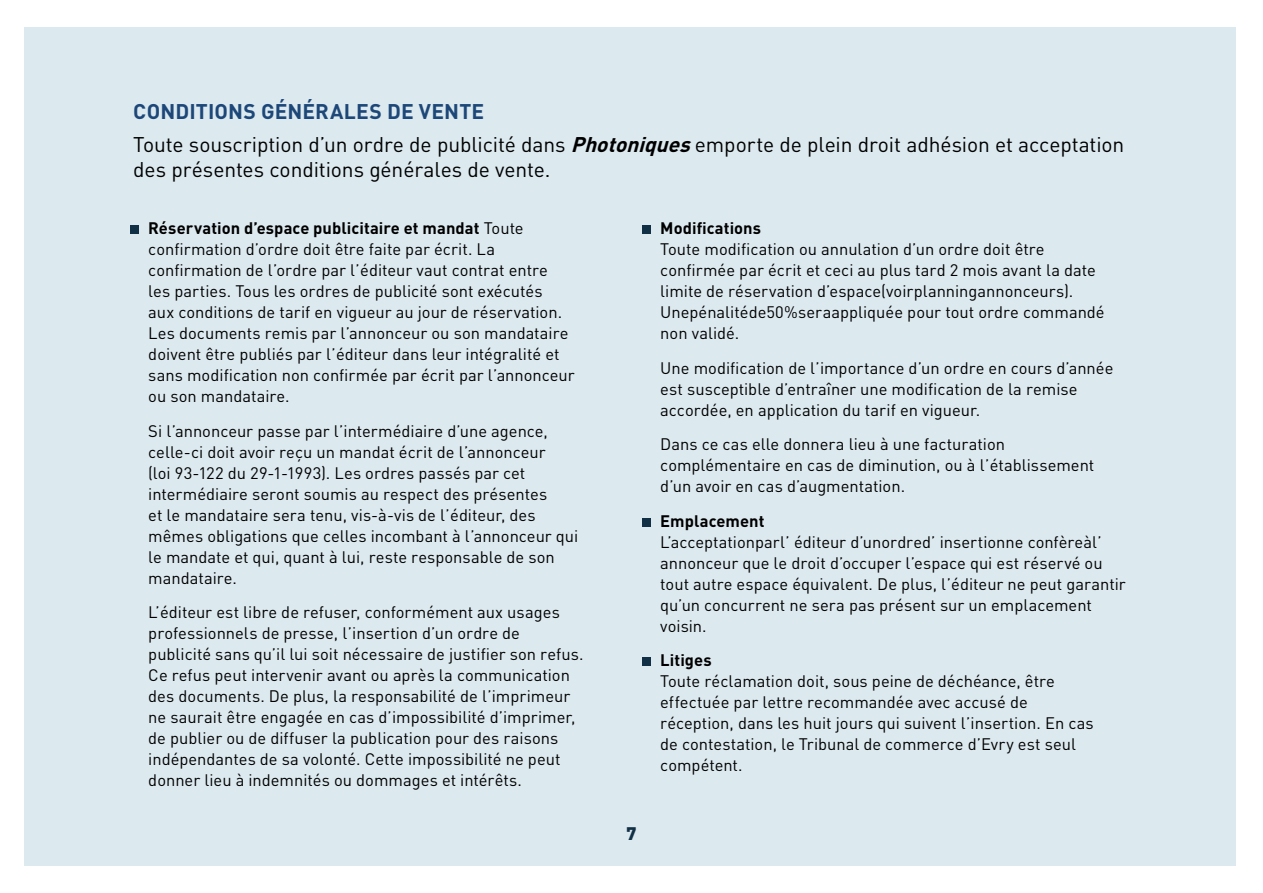
<style>
.page{position:relative;width:1263px;height:893px;background:#fff}
.page>*{position:absolute;margin:0;border:0;box-sizing:border-box;transform-origin:0 0}
.t1{font:21px/25.2px "DIN Pro";letter-spacing:-.005em;color:#000}
.t2{font:700 21px "DIN Pro";letter-spacing:.01em;color:#1c4778}
.t3{font:900 18px "DIN Pro";color:#113045}
.t4{font:16.5px/21px "DIN Pro";color:#000}
.t5{font:700 16.5px "DIN Pro";letter-spacing:.005em;color:#000}
.s1{font-weight:700;font-style:italic}
.s2{font-weight:700}
</style>
<div class="page">
<div style="left:24px;top:27px;width:1212px;height:838px;background:#dce9ef"></div>
<div style="left:130px;top:226px;width:9px;height:8px;background:#113045"></div>
<div style="left:642px;top:226px;width:8px;height:8px;background:#113045"></div>
<div style="left:642px;top:518px;width:8px;height:8px;background:#113045"></div>
<div style="left:642px;top:658px;width:8px;height:8px;background:#113045"></div>
<p class="t2" style="left:133px;top:97px;width:352px">CONDITIONS GÉNÉRALES DE VENTE</p>
<p class="t1" style="left:133px;top:131px;width:993px">Toute souscription d’un ordre de publicité dans <span class="s1">Photoniques</span>emporte de plein droit adhésion et acceptation des présentes conditions générales de vente.</p>
<p class="t4" style="left:148px;top:217px;width:428px"><span class="s2">Réservation d’espace publicitaire et mandat</span> Toute confirmation d’ordre doit être faite par écrit. La confirmation de l’ordre par l’éditeur vaut contrat entre<br>les parties. Tous les ordres de publicité sont exécutés<br>aux conditions de tarif en vigueur au jour de réservation.<br>Les documents remis par l’annonceur ou son mandataire doivent être publiés par l’éditeur dans leur intégralité et sans modification non confirmée par écrit par l’annonceur ou son mandataire.</p>
<p class="t4" style="left:148px;top:419px;width:431px">Si l’annonceur passe par l’intermédiaire d’une agence, celle-ci doit avoir reçu un mandat écrit de l’annonceur<br>(loi 93-122 du 29-1-1993). Les ordres passés par cet intermédiaire seront soumis au respect des présentes<br>et le mandataire sera tenu, vis-à-vis de l’éditeur, des mêmes obligations que celles incombant à l’annonceur qui le mandate et qui, quant à lui, reste responsable de son mandataire.</p>
<p class="t4" style="left:148px;top:601px;width:437px">L’éditeur est libre de refuser, conformément aux usages professionnels de presse, l’insertion d’un ordre de publicité sans qu’il lui soit nécessaire de justifier son refus.<br>Ce refus peut intervenir avant ou après la communication des documents. De plus, la responsabilité de l’imprimeur ne saurait être engagée en cas d’impossibilité d’imprimer, de publier ou de diffuser la publication pour des raisons indépendantes de sa volonté. Cette impossibilité ne peut donner lieu à indemnités ou dommages et intérêts.</p>
<p class="t3" style="left:626px;top:822px;width:12px">7</p>
<p class="t5" style="left:660px;top:217px;width:102px">Modifications</p>
<p class="t4" style="left:660px;top:238px;width:446px">Toute modification ou annulation d’un ordre doit être confirmée par écrit et ceci au plus tard 2 mois avant la date limite de réservation d’espace(voirplanningannonceurs).<br>Unepénalitéde50%seraappliquée pour tout ordre commandé non validé.</p>
<p class="t4" style="left:660px;top:356px;width:455px">Une modification de l’importance d’un ordre en cours d’année est susceptible d’entraîner une modification de la remise accordée, en application du tarif en vigueur.</p>
<p class="t4" style="left:660px;top:433px;width:436px">Dans ce cas elle donnera lieu à une facturation complémentaire en cas de diminution, ou à l’établissement d’un avoir en cas d’augmentation.</p>
<p class="t5" style="left:660px;top:509px;width:106px">Emplacement</p>
<p class="t4" style="left:660px;top:530px;width:467px">L’acceptationparl’ éditeur d’unordred’ insertionne confèreàl’ annonceur que le droit d’occuper l’espace qui est réservé ou tout autre espace équivalent. De plus, l’éditeur ne peut garantir qu’un concurrent ne sera pas présent sur un emplacement voisin.</p>
<p class="t5" style="left:660px;top:649px;width:53px">Litiges</p>
<p class="t4" style="left:660px;top:670px;width:435px">Toute réclamation doit, sous peine de déchéance, être effectuée par lettre recommandée avec accusé de réception, dans les huit jours qui suivent l’insertion. En cas de contestation, le Tribunal de commerce d’Evry est seul compétent.</p>
</div>
